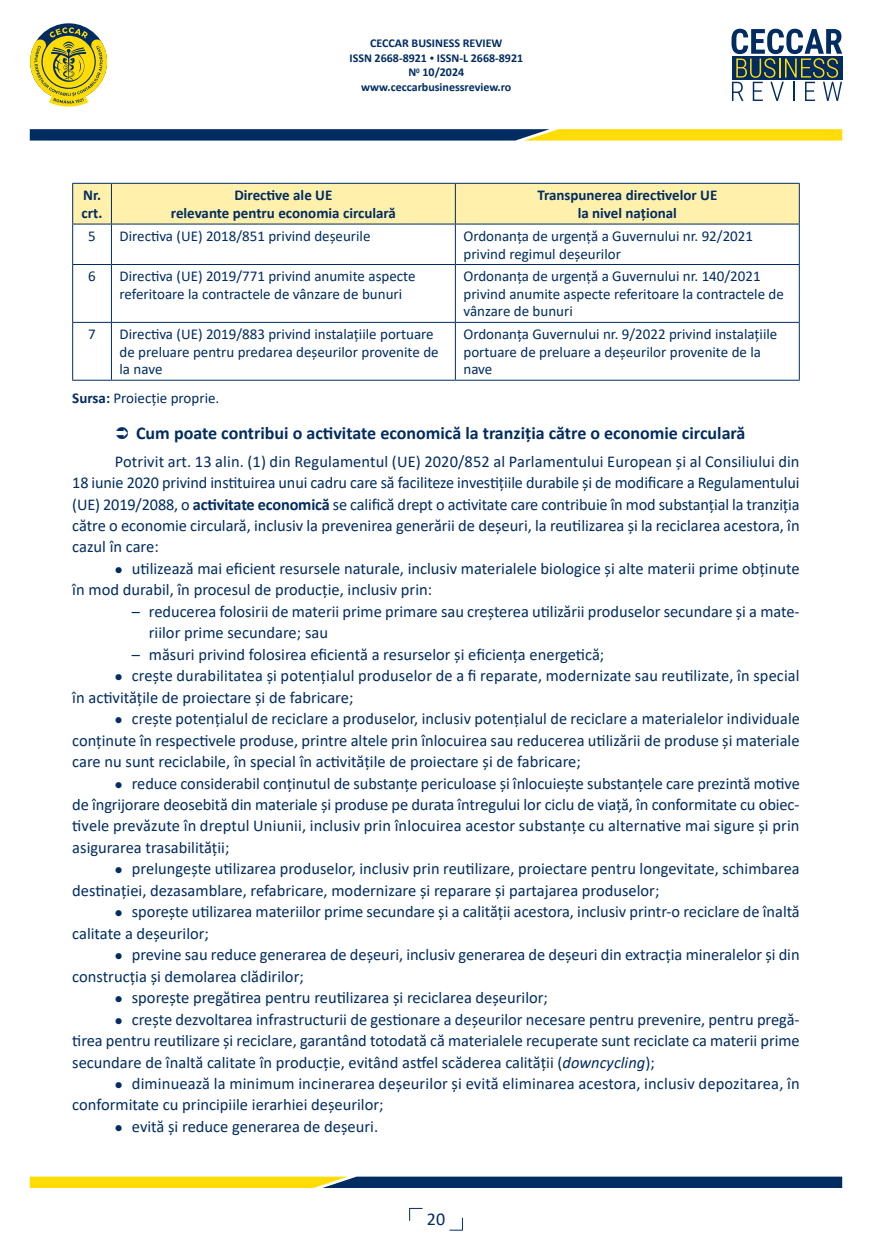
<style>
.page{position:relative;width:872px;height:1255px;background:#fff}
.page>*{position:absolute;margin:0;border:0;box-sizing:border-box;transform-origin:0 0}
.t1{font:700 18px "Calibri";color:#002c62}
.t2{font:18px "Calibri";color:#002c62}
.t3{font:16.5px/21.5px "Calibri";color:#002c62}
.t4{font:15px/17.5px "Calibri";color:#002c62}
.t5{font:700 15px/18px "Calibri";color:#002c62;text-align:center}
.t6{font:700 12px/14.4px "Calibri";color:#002c62;text-align:center}
.s1{font-size:9px}
.s2{font-weight:700}
.s3{font-style:italic}
</style>
<div class="page">
<svg style="left:409px;top:1207px;width:13px;height:13px"></svg>
<svg style="left:30px;top:27px;width:77px;height:80px"></svg>
<svg style="left:731px;top:29px;width:111px;height:72px"></svg>
<svg style="left:30px;top:129px;width:812px;height:11px;background:#637144"></svg>
<svg style="left:30px;top:1176px;width:812px;height:11px;background:#6a774c"></svg>
<svg style="left:449px;top:1217px;width:14px;height:13px"></svg>
<div style="left:73px;top:184px;width:726px;height:40px;background:#fff0ab"></div>
<hr style="left:72px;top:183px;width:39px;height:1px;background:#002c62">
<hr style="left:72px;top:184px;width:1px;height:40px;background:#002c62">
<hr style="left:111px;top:183px;width:344px;height:1px;background:#002c62">
<hr style="left:111px;top:184px;width:1px;height:40px;background:#002c62">
<hr style="left:455px;top:183px;width:344px;height:1px;background:#002c62">
<hr style="left:455px;top:184px;width:1px;height:40px;background:#002c62">
<hr style="left:799px;top:184px;width:1px;height:40px;background:#002c62">
<hr style="left:72px;top:224px;width:39px;height:1px;background:#002c62">
<hr style="left:72px;top:224px;width:1px;height:40px;background:#002c62">
<hr style="left:111px;top:224px;width:344px;height:1px;background:#002c62">
<hr style="left:111px;top:224px;width:1px;height:40px;background:#002c62">
<hr style="left:455px;top:224px;width:344px;height:1px;background:#002c62">
<hr style="left:455px;top:224px;width:1px;height:40px;background:#002c62">
<hr style="left:799px;top:224px;width:1px;height:40px;background:#002c62">
<hr style="left:72px;top:264px;width:39px;height:1px;background:#002c62">
<hr style="left:72px;top:265px;width:1px;height:57px;background:#002c62">
<hr style="left:111px;top:264px;width:344px;height:1px;background:#002c62">
<hr style="left:111px;top:265px;width:1px;height:57px;background:#002c62">
<hr style="left:455px;top:264px;width:344px;height:1px;background:#002c62">
<hr style="left:455px;top:265px;width:1px;height:57px;background:#002c62">
<hr style="left:799px;top:265px;width:1px;height:57px;background:#002c62">
<hr style="left:72px;top:322px;width:39px;height:1px;background:#002c62">
<hr style="left:72px;top:323px;width:1px;height:57px;background:#002c62">
<hr style="left:111px;top:322px;width:344px;height:1px;background:#002c62">
<hr style="left:111px;top:323px;width:1px;height:57px;background:#002c62">
<hr style="left:455px;top:322px;width:344px;height:1px;background:#002c62">
<hr style="left:455px;top:323px;width:1px;height:57px;background:#002c62">
<hr style="left:799px;top:323px;width:1px;height:57px;background:#002c62">
<hr style="left:72px;top:380px;width:39px;height:1px;background:#002c62">
<hr style="left:111px;top:380px;width:344px;height:1px;background:#002c62">
<hr style="left:455px;top:380px;width:344px;height:1px;background:#002c62">
<p class="t6" style="left:349px;top:36px;width:175px">CECCAR BUSINESS REVIEW<br>ISSN 2668-8921 <span class="s1">•</span> ISSN-L 2668-8921<br>N<sup>0</sup> 10/2024 www.ceccarbusinessreview.ro</p>
<p class="t5" style="left:82px;top:186px;width:22px;text-align:left">Nr. crt.</p>
<p class="t5" style="left:171px;top:186px;width:227px">Directive ale UE<br>relevante pentru economia circulară</p>
<p class="t5" style="left:537px;top:186px;width:181px">Transpunerea directivelor UE la nivel național</p>
<p class="t4" style="left:88px;top:227px;width:9px">5</p>
<p class="t4" style="left:120px;top:227px;width:252px">Directiva (UE) 2018/851 privind deșeurile</p>
<p class="t4" style="left:463px;top:227px;width:291px">Ordonanța de urgență a Guvernului nr. 92/2021 privind regimul deșeurilor</p>
<p class="t4" style="left:88px;top:267px;width:9px">6</p>
<p class="t4" style="left:120px;top:267px;width:297px">Directiva (UE) 2019/771 privind anumite aspecte referitoare la contractele de vânzare de bunuri</p>
<p class="t4" style="left:463px;top:267px;width:322px">Ordonanța de urgență a Guvernului nr. 140/2021 privind anumite aspecte referitoare la contractele de vânzare de bunuri</p>
<p class="t4" style="left:88px;top:325px;width:9px">7</p>
<p class="t4" style="left:120px;top:325px;width:321px">Directiva (UE) 2019/883 privind instalațiile portuare de preluare pentru predarea deșeurilor provenite de la nave</p>
<p class="t4" style="left:463px;top:325px;width:315px">Ordonanța Guvernului nr. 9/2022 privind instalațiile portuare de preluare a deșeurilor provenite de la nave</p>
<p class="t4" style="left:72px;top:389px;width:148px"><span class="s2">Sursa:</span> Proiecție proprie.</p>
<p class="t1" style="left:136px;top:420px;width:611px">Cum poate contribui o activitate economică la tranziția către o economie circulară</p>
<p class="t3" style="left:72px;top:450px;width:729px;text-align:justify;text-indent:43px">Potrivit art. 13 alin. (1) din Regulamentul (UE) 2020/852 al Parlamentului European și al Consiliului din 18 iunie 2020 privind instituirea unui cadru care să faciliteze investițiile durabile și de modificare a Regulamentului (UE) 2019/2088, o <span class="s2">activitate economică</span> se califică drept o activitate care contribuie în mod substanțial la tranziția către o economie circulară, inclusiv la prevenirea generării de deșeuri, la reutilizarea și la reciclarea acestora, în cazul în care:</p>
<p class="t3" style="left:72px;top:557px;width:729px;text-indent:43px">● utilizează mai eficient resursele naturale, inclusiv materialele biologice și alte materii prime obținute în mod durabil, în procesul de producție, inclusiv prin:</p>
<p class="t3" style="left:149px;top:600px;width:651px;text-indent:-17px">– reducerea folosirii de materii prime primare sau creșterea utilizării produselor secundare și a mate&shy;riilor prime secundare; sau</p>
<p class="t3" style="left:132px;top:643px;width:474px">– măsuri privind folosirea eficientă a resurselor și eficiența energetică;</p>
<p class="t3" style="left:72px;top:664px;width:729px;text-indent:43px">● crește durabilitatea și potențialul produselor de a fi reparate, modernizate sau reutilizate, în special în activitățile de proiectare și de fabricare;</p>
<p class="t3" style="left:72px;top:707px;width:729px;text-align:justify;text-indent:43px">● crește potențialul de reciclare a produselor, inclusiv potențialul de reciclare a materialelor individuale conținute în respectivele produse, printre altele prin înlocuirea sau reducerea utilizării de produse și materiale care nu sunt reciclabile, în special în activitățile de proiectare și de fabricare;</p>
<p class="t3" style="left:72px;top:771px;width:729px;text-align:justify;text-indent:43px">● reduce considerabil conținutul de substanțe periculoase și înlocuiește substanțele care prezintă motive de îngrijorare deosebită din materiale și produse pe durata întregului lor ciclu de viață, în conformitate cu obiec&shy;tivele prevăzute în dreptul Uniunii, inclusiv prin înlocuirea acestor substanțe cu alternative mai sigure și prin asigurarea trasabilității;</p>
<p class="t3" style="left:72px;top:857px;width:729px;text-indent:43px">● prelungește utilizarea produselor, inclusiv prin reutilizare, proiectare pentru longevitate, schimbarea destinației, dezasamblare, refabricare, modernizare și reparare și partajarea produselor;</p>
<p class="t3" style="left:72px;top:900px;width:729px;text-indent:43px">● sporește utilizarea materiilor prime secundare și a calității acestora, inclusiv printr-o reciclare de înaltă calitate a deșeurilor;</p>
<p class="t3" style="left:72px;top:943px;width:729px;text-indent:43px">● previne sau reduce generarea de deșeuri, inclusiv generarea de deșeuri din extracția mineralelor și din construcția și demolarea clădirilor;</p>
<p class="t3" style="left:115px;top:986px;width:435px">● sporește pregătirea pentru reutilizarea și reciclarea deșeurilor;</p>
<p class="t3" style="left:72px;top:1007px;width:729px;text-align:justify;text-indent:43px">● crește dezvoltarea infrastructurii de gestionare a deșeurilor necesare pentru prevenire, pentru pregă&shy;tirea pentru reutilizare și reciclare, garantând totodată că materialele recuperate sunt reciclate ca materii prime secundare de înaltă calitate în producție, evitând astfel scăderea calității (<span class="s3">downcycling</span>);</p>
<p class="t3" style="left:72px;top:1072px;width:729px;text-indent:43px">● diminuează la minimum incinerarea deșeurilor și evită eliminarea acestora, inclusiv depozitarea, în conformitate cu principiile ierarhiei deșeurilor;</p>
<p class="t3" style="left:115px;top:1115px;width:265px">● evită și reduce generarea de deșeuri.</p>
<p class="t2" style="left:427px;top:1206px;width:20px">20</p>
</div>
